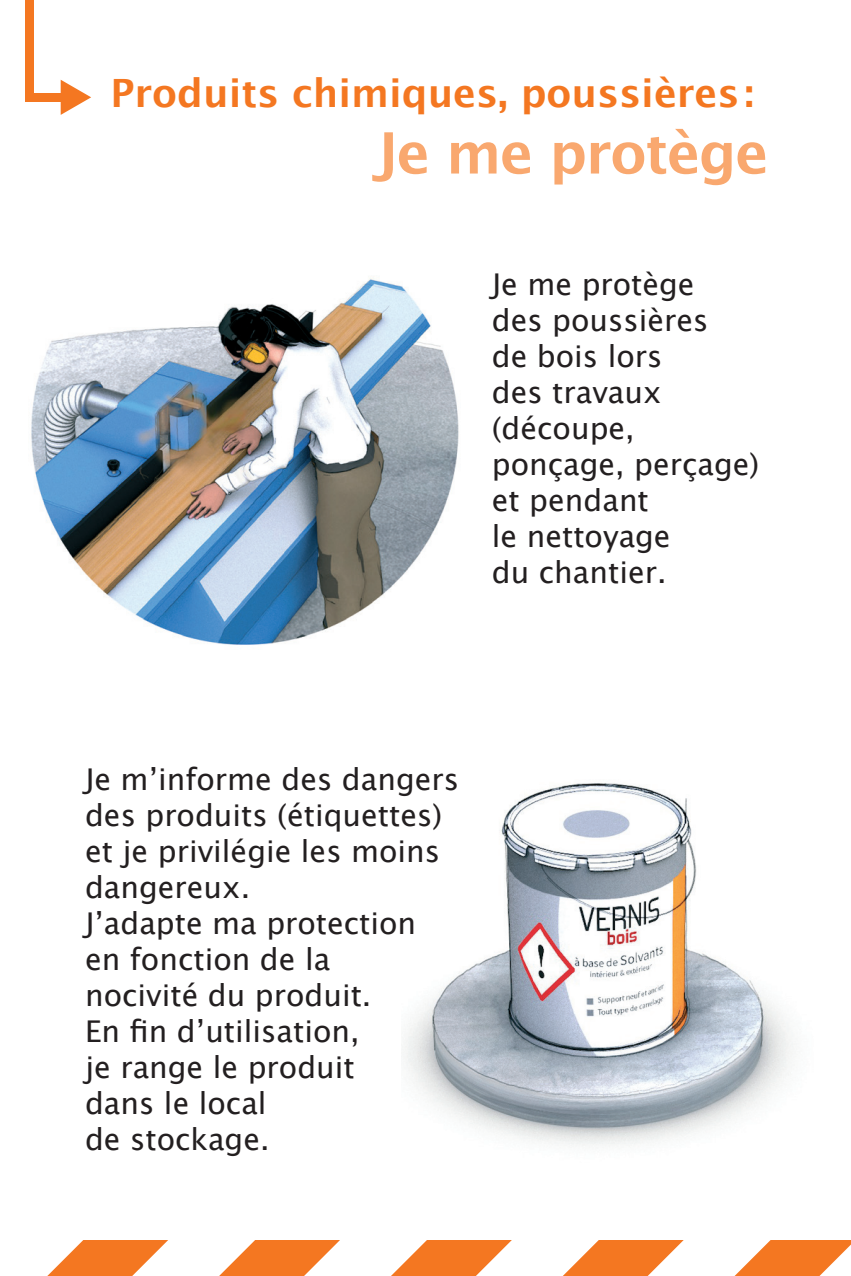
<style>
.page{position:relative;width:851px;height:1276px;background:#fff}
.page>*{position:absolute;margin:0;border:0;box-sizing:border-box;transform-origin:0 0}
.t1{font:700 57px "Lucida Grande";letter-spacing:-.025em;color:#f9a86f}
.t2{font:700 39px "Lucida Grande";color:#f47721}
.t3{font:30px/36px "Lucida Grande";color:#231f20}
</style>
<div class="page">
<svg style="left:764px;top:1240px;width:86px;height:36px;background:#f58c43"></svg>
<svg style="left:47px;top:1240px;width:91px;height:36px"></svg>
<svg style="left:138px;top:1240px;width:172px;height:36px"></svg>
<svg style="left:310px;top:1240px;width:171px;height:36px"></svg>
<svg style="left:481px;top:1240px;width:283px;height:36px"></svg>
<div style="left:26px;top:0;width:8px;height:102px;background:#f47721"></div>
<div style="left:26px;top:93px;width:38px;height:9px;background:#f47721"></div>
<svg style="left:61px;top:80px;width:30px;height:35px"></svg>
<img style="left:31px;top:278px;width:428px;height:367px">
<img style="left:405px;top:783px;width:388px;height:363px">
<h2 class="t2" style="left:111px;top:61px;width:644px">Produits chimiques, poussières :</h2>
<h1 class="t1" style="left:374px;top:107px;width:396px">Je me protège</h1>
<p class="t3" style="left:492px;top:266px;width:269px">Je me protège<br>des poussières<br>de bois lors<br>des travaux (découpe, ponçage, perçage) et pendant<br>le nettoyage<br>du chantier.</p>
<p class="t3" style="left:85px;top:761px;width:375px">Je mʼinforme des dangers des produits (étiquettes) et je privilégie les moins dangereux.<br>Jʼadapte ma protection en fonction de la<br>nocivité du produit.<br>En fin dʼutilisation,<br>je range le produit<br>dans le local<br>de stockage.</p>
</div>
